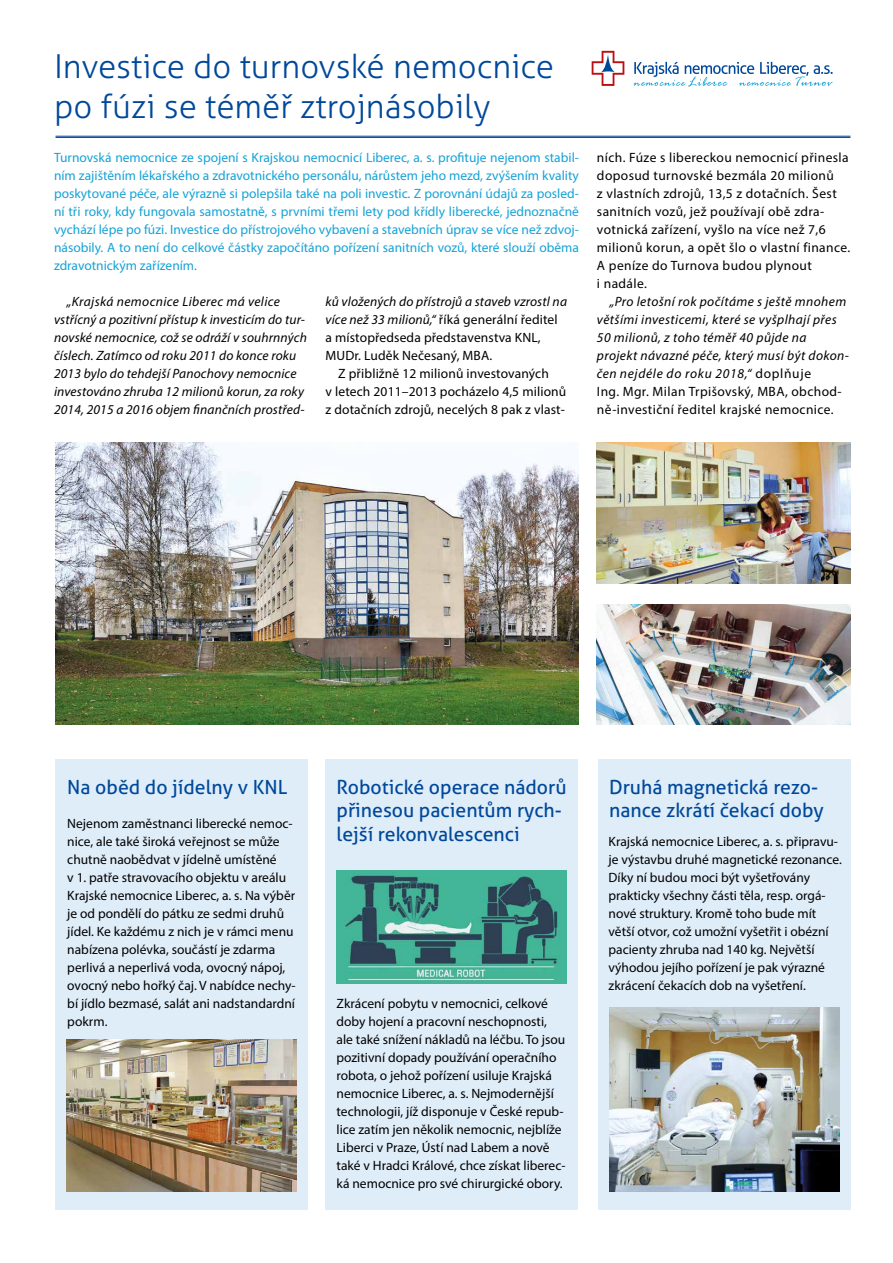
<style>
.page{position:relative;width:893px;height:1263px;background:#fff}
.page>*{position:absolute;margin:0;border:0;box-sizing:border-box;transform-origin:0 0}
.t1{font:300 33px/39.6px "Aller";color:#00489a}
.t2{font:19.5px/23.4px "Aller";color:#00489a}
.t3{font:13.5px/18px "Myriad Pro";color:#000}
.t4{font:13.5px/18px "Myriad Pro";color:#15a3d7;text-align:justify}
.t5{font:italic 13.5px/18px "Myriad Pro";letter-spacing:.01em;color:#000}
.t6{font:13.5px/18px "Myriad Pro";letter-spacing:.03em;color:#000}
.t7{font:italic 13.5px/18px "Myriad Pro";letter-spacing:.03em;color:#000}
.s1{font-style:italic}
.s2{font-style:normal}
</style>
<div class="page">
<img style="left:55px;top:443px;width:524px;height:282px">
<img style="left:597px;top:443px;width:253px;height:141px">
<img style="left:597px;top:604px;width:253px;height:121px">
<svg style="left:634px;top:62px;width:198px;height:25px"></svg>
<svg style="left:592px;top:51px;width:32px;height:35px"></svg>
<div style="left:55px;top:760px;width:252px;height:450px;background:#dfedf9"></div>
<div style="left:325px;top:760px;width:253px;height:450px;background:#dfedf9"></div>
<div style="left:598px;top:760px;width:252px;height:450px;background:#dfedf9"></div>
<img style="left:337px;top:870px;width:230px;height:113px">
<img style="left:66px;top:1039px;width:230px;height:153px">
<img style="left:610px;top:1007px;width:230px;height:185px">
<hr style="left:56px;top:136px;width:794px;height:1px;background:#00489a">
<hr style="left:56px;top:137px;width:794px;height:1px;background:#00489a">
<h1 class="t1" style="left:54px;top:47px;width:502px">Investice do turnovské nemocnice po fúzi se téměř ztrojnásobily</h1>
<p class="t4" style="left:54px;top:148px;width:526px">Turnovská nemocnice ze spojení s Krajskou nemocnicí Liberec, a. s. profituje nejenom stabil&shy;ním zajištěním lékařského a zdravotnického personálu, nárůstem jeho mezd, zvýšením kvality poskytované péče, ale výrazně si polepšila také na poli investic. Z porovnání údajů za posled&shy;ní tři roky, kdy fungovala samostatně, s prvními třemi lety pod křídly liberecké, jednoznačně vychází lépe po fúzi. Investice do přístrojového vybavení a stavebních úprav se více než zdvoj&shy;násobily. A to není do celkové částky započítáno pořízení sanitních vozů, které slouží oběma zdravotnickým zařízením.</p>
<p class="t5" style="left:54px;top:292px;width:254px;text-indent:13px">„Krajská nemocnice Liberec má velice vstřícný a pozitivní přístup k investicím do tur&shy;novské nemocnice, což se odráží v souhrnných číslech. Zatímco od roku 2011 do konce roku 2013 bylo do tehdejší Panochovy nemocnice investováno zhruba 12 milionů korun, za roky 2014, 2015 a 2016 objem finančních prostřed-</p>
<p class="t3" style="left:325px;top:292px;width:243px"><span class="s1">ků vložených do přístrojů a staveb vzrostl na více než 33 milionů,“</span> říká generální ředitel a místopředseda představenstva KNL, MUDr. Luděk Nečesaný, MBA.</p>
<p class="t3" style="left:325px;top:364px;width:242px;text-align:center">Z přibližně 12 milionů investovaných<br>v letech 2011–2013 pocházelo 4,5 milionů z dotačních zdrojů, necelých 8 pak z vlast-</p>
<p class="t6" style="left:597px;top:148px;width:255px">ních. Fúze s libereckou nemocnicí přinesla doposud turnovské bezmála 20 milionů<br>z vlastních zdrojů, 13,5 z dotačních. Šest sanitních vozů, jež používají obě zdra&shy;votnická zařízení, vyšlo na více než 7,6 milionů korun, a opět šlo o vlastní finance.<br>A peníze do Turnova budou plynout<br>i nadále.</p>
<p class="t7" style="left:597px;top:292px;width:254px;text-indent:13px">„Pro letošní rok počítáme s ještě mnohem většími investicemi, které se vyšplhají přes 50 milionů, z toho téměř 40 půjde na projekt návazné péče, který musí být dokon&shy;čen nejdéle do roku 2018,“ <span class="s2">doplňuje<br>Ing. Mgr. Milan Trpišovský, MBA, obchod&shy;ně-investiční ředitel krajské nemocnice.</span></p>
<h2 class="t2" style="left:67px;top:775px;width:222px">Na oběd do jídelny v KNL</h2>
<h2 class="t2" style="left:337px;top:775px;width:232px">Robotické operace nádorů přinesou pacientům rych&shy;lejší rekonvalescenci</h2>
<h2 class="t2" style="left:609px;top:775px;width:216px">Druhá magnetická rezo&shy;nance zkrátí čekací doby</h2>
<p class="t3" style="left:67px;top:814px;width:230px">Nejenom zaměstnanci liberecké nemoc&shy;nice, ale také široká veřejnost se může chutně naobědvat v jídelně umístěné<br>v 1. patře stravovacího objektu v areálu Krajské nemocnice Liberec, a. s. Na výběr je od pondělí do pátku ze sedmi druhů jídel. Ke každému z nich je v rámci menu nabízena polévka, součástí je zdarma perlivá a neperlivá voda, ovocný nápoj, ovocný nebo hořký čaj. V nabídce nechy&shy;bí jídlo bezmasé, salát ani nadstandardní pokrm.</p>
<p class="t3" style="left:609px;top:832px;width:235px">Krajská nemocnice Liberec, a. s. připravu&shy;je výstavbu druhé magnetické rezonance.<br>Díky ní budou moci být vyšetřovány prakticky všechny části těla, resp. orgá&shy;nové struktury. Kromě toho bude mít větší otvor, což umožní vyšetřit i obézní pacienty zhruba nad 140 kg. Největší výhodou jejího pořízení je pak výrazné zkrácení čekacích dob na vyšetření.</p>
<p class="t3" style="left:337px;top:994px;width:231px">Zkrácení pobytu v nemocnici, celkové doby hojení a pracovní neschopnosti, ale také snížení nákladů na léčbu. To jsou pozitivní dopady používání operačního robota, o jehož pořízení usiluje Krajská nemocnice Liberec, a. s. Nejmodernější technologii, jíž disponuje v České repub&shy;lice zatím jen několik nemocnic, nejblíže Liberci v Praze, Ústí nad Labem a nově také v Hradci Králové, chce získat liberec&shy;ká nemocnice pro své chirurgické obory.</p>
</div>
